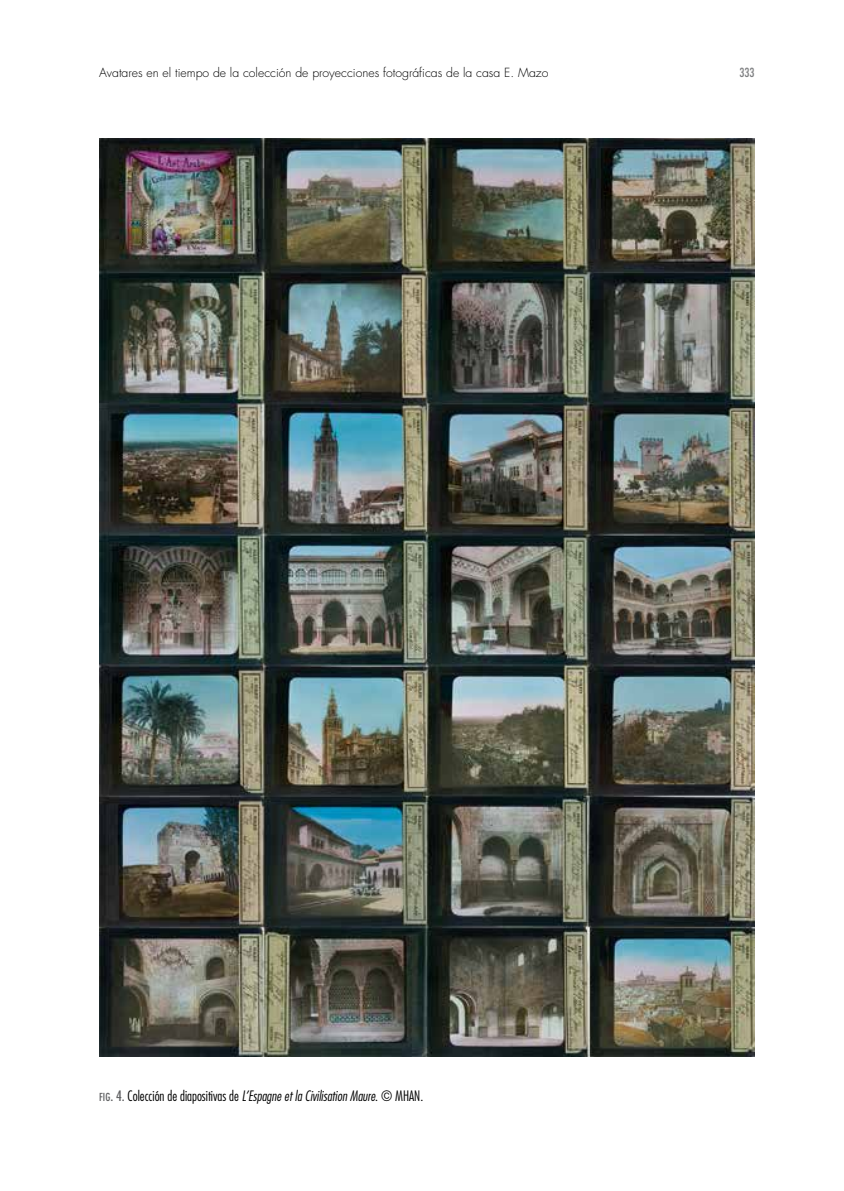
<style>
.page{position:relative;width:844px;height:1191px;background:#fff}
.page>*{position:absolute;margin:0;border:0;box-sizing:border-box;transform-origin:0 0}
.t1{font:300 condensed 14px "Futura";color:#000}
.t2{font:300 12.25px "Futura";color:#000}
.t3{font:500 condensed 12.25px "Futura";color:#7e7f81}
.s1{font-weight:400;font-size:10.85px;color:#5f6062}
.s2{font-weight:400;color:#5f6062}
.s3{font-style:italic}
</style>
<div class="page">
<img style="left:99px;top:139px;width:655px;height:917px">
<p class="t2" style="left:99px;top:64px;width:450px">Avatares en el tiempo de la colección de proyecciones fotográficas de la casa E. Mazo</p>
<p class="t3" style="left:739px;top:65px;width:17px">333</p>
<p class="t1" style="left:99px;top:1087px;width:325px"><span class="s1">FIG</span><span class="s2">. 4.</span> Colección de diapositivas de <span class="s3">L’Espagne et la Civilisation Maure</span>. © MHAN.</p>
</div>
